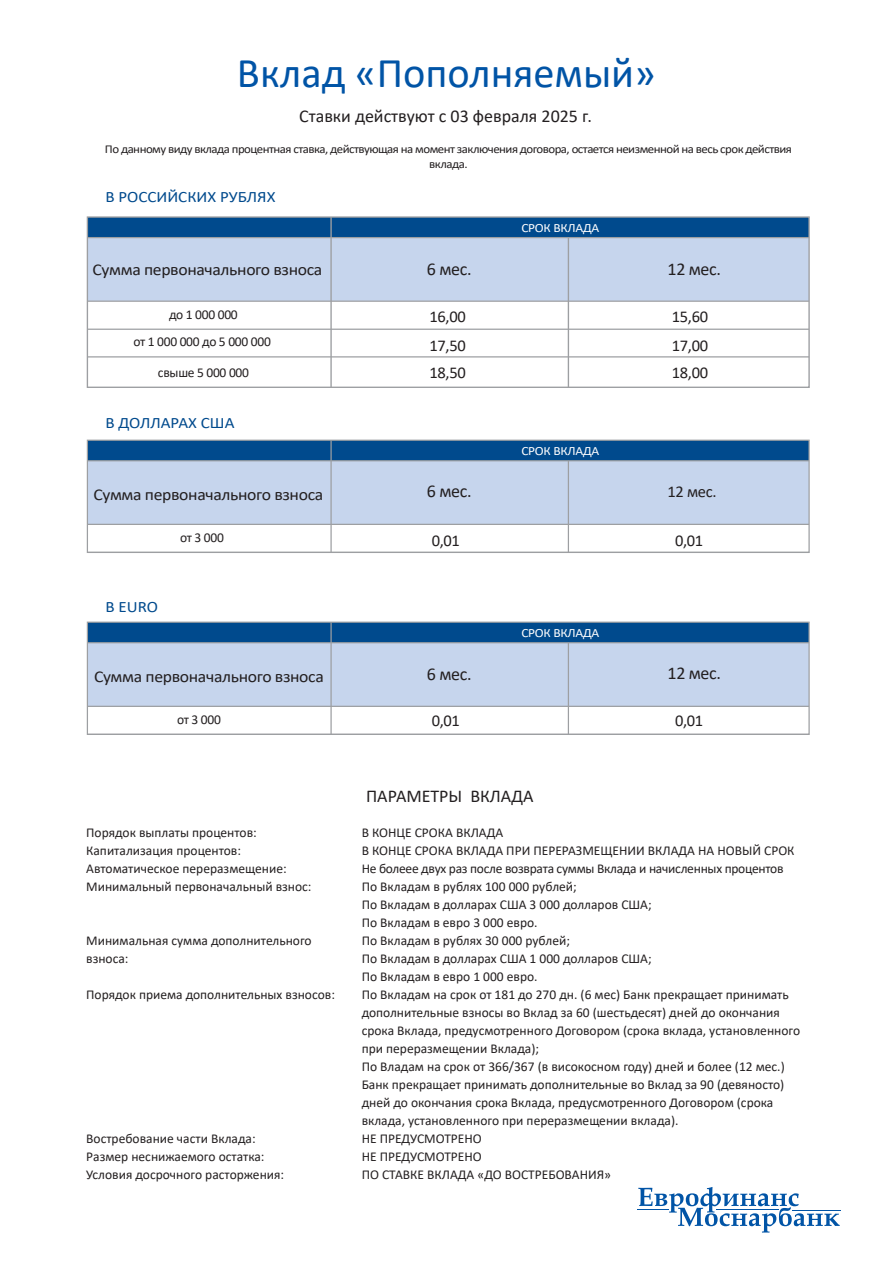
<style>
.page{position:relative;width:893px;height:1263px;background:#fff}
.page>*{position:absolute;margin:0;border:0;box-sizing:border-box;transform-origin:0 0}
.t1{font:42.45px "Calibri";color:#0154a6}
.t2{font:18px "Calibri";color:#231f20}
.t3{font:16.5px "Calibri";letter-spacing:-.02em;color:#231f20;scale:1.07 1}
.t4{font:16.5px/28.3px "Calibri";letter-spacing:-.02em;color:#231f20;text-align:justify}
.t5{font:15.9px "Calibri";color:#004a8d;scale:1.07 1}
.t6{font:13.5px/18px "Calibri";color:#231f20}
.t7{font:13.5px/27.8px "Calibri";letter-spacing:-.02em;color:#231f20;text-align:center}
.t8{font:12.6px "Calibri";letter-spacing:-.02em;color:#fff;scale:1.07 1}
.t9{font:12px/15px "Calibri";letter-spacing:-.04em;color:#231f20;text-align:center;scale:1.07 1}
</style>
<div class="page">
<svg style="left:638px;top:1187px;width:202px;height:45px"></svg>
<hr style="left:637px;top:1209px;width:32px;height:1px;background:#0154a6">
<hr style="left:716px;top:1209px;width:63px;height:1px;background:#0154a6">
<hr style="left:792px;top:1210px;width:49px;height:1px;background:#0154a6">
<div style="left:88px;top:236px;width:721px;height:65px;background:#c6d5ed"></div>
<div style="left:87px;top:217px;width:722px;height:21px;background:#004a8d"></div>
<div style="left:87px;top:216px;width:723px;height:172px;border:1px solid #9d9fa2"></div>
<hr style="left:330px;top:217px;width:2px;height:170px;background:#9d9fa2">
<hr style="left:568px;top:238px;width:1px;height:149px;background:#9d9fa2">
<hr style="left:87px;top:329px;width:722px;height:1px;background:#9d9fa2">
<hr style="left:87px;top:356px;width:722px;height:1px;background:#9d9fa2">
<hr style="left:87px;top:301px;width:722px;height:1px;background:#9d9fa2">
<hr style="left:87px;top:237px;width:722px;height:1px;background:#9d9fa2">
<div style="left:88px;top:459px;width:721px;height:65px;background:#c6d5ed"></div>
<div style="left:88px;top:440px;width:720px;height:21px;background:#004a8d"></div>
<div style="left:87px;top:440px;width:723px;height:113px;border:1px solid #9d9fa2"></div>
<hr style="left:330px;top:440px;width:2px;height:112px;background:#9d9fa2">
<hr style="left:568px;top:461px;width:1px;height:91px;background:#9d9fa2">
<hr style="left:87px;top:552px;width:722px;height:1px;background:#9d9fa2">
<hr style="left:87px;top:524px;width:722px;height:1px;background:#9d9fa2">
<hr style="left:87px;top:460px;width:722px;height:1px;background:#9d9fa2">
<div style="left:88px;top:641px;width:721px;height:65px;background:#c6d5ed"></div>
<div style="left:87px;top:622px;width:722px;height:21px;background:#004a8d"></div>
<div style="left:87px;top:622px;width:723px;height:113px;border:1px solid #9d9fa2"></div>
<hr style="left:330px;top:622px;width:2px;height:112px;background:#9d9fa2">
<hr style="left:568px;top:643px;width:1px;height:91px;background:#9d9fa2">
<hr style="left:87px;top:734px;width:722px;height:1px;background:#9d9fa2">
<hr style="left:87px;top:706px;width:722px;height:1px;background:#9d9fa2">
<hr style="left:87px;top:642px;width:722px;height:1px;background:#9d9fa2">
<h1 class="t1" style="left:237px;top:43px;width:420px">Вклад «Пополняемый»</h1>
<h2 class="t2" style="left:299px;top:103px;width:294px">Ставки действуют с 03 февраля 2025 г.</h2>
<p class="t9" style="left:105px;top:142px;width:644px">По данному виду вклада процентная ставка, действующая на момент заключения договора, остается неизменной на весь срок действия вклада.</p>
<p class="t5" style="left:105px;top:186px;width:160px">В РОССИЙСКИХ РУБЛЯХ</p>
<p class="t8" style="left:521px;top:219px;width:74px">СРОК ВКЛАДА</p>
<p class="t3" style="left:93px;top:258px;width:216px">Cумма первоначального взноса</p>
<h2 class="t2" style="left:427px;top:256px;width:46px">6 мес.</h2>
<h2 class="t2" style="left:668px;top:256px;width:55px">12 мес.</h2>
<p class="t7" style="left:133px;top:300px;width:139px">до 1 000 000<br>от 1 000 000 до 5 000 000</p>
<p class="t7" style="left:158px;top:359px;width:93px">свыше 5 000 000</p>
<p class="t5" style="left:105px;top:411px;width:122px">В ДОЛЛАРАХ США</p>
<p class="t4" style="left:429px;top:302px;width:38px">16,00<br>17,50<br>18,50</p>
<p class="t4" style="left:672px;top:301px;width:38px;line-height:29px">15,60<br>17,00</p>
<p class="t4" style="left:672px;top:357px;width:38px">18,00</p>
<p class="t8" style="left:521px;top:442px;width:74px">СРОК ВКЛАДА</p>
<p class="t3" style="left:93px;top:483px;width:216px">Cумма первоначального взноса</p>
<h2 class="t2" style="left:427px;top:478px;width:46px">6 мес.</h2>
<p class="t4" style="left:667px;top:476px;width:50px">12 мес.</p>
<p class="t6" style="left:180px;top:528px;width:45px">от 3 000</p>
<p class="t5" style="left:105px;top:596px;width:51px">В EURO</p>
<p class="t4" style="left:432px;top:526px;width:30px">0,01</p>
<p class="t4" style="left:675px;top:526px;width:30px">0,01</p>
<p class="t8" style="left:521px;top:624px;width:74px">СРОК ВКЛАДА</p>
<p class="t3" style="left:94px;top:665px;width:216px">Cумма первоначального взноса</p>
<h2 class="t2" style="left:427px;top:662px;width:46px">6 мес.</h2>
<h2 class="t2" style="left:668px;top:660px;width:55px">12 мес.</h2>
<p class="t6" style="left:177px;top:710px;width:45px">от 3 000</p>
<p class="t6" style="left:86px;top:823px;width:227px">Порядок выплаты процентов:<br>Капитализация процентов:<br>Автоматическое переразмещение:<br>Минимальный первоначальный взнос:</p>
<p class="t6" style="left:86px;top:931px;width:227px">Минимальная сумма дополнительного взноса:</p>
<p class="t6" style="left:86px;top:985px;width:250px">Порядок приема дополнительных взносов:</p>
<p class="t6" style="left:86px;top:1129px;width:199px">Востребование части Вклада:<br>Размер неснижаемого остатка:<br>Условия досрочного расторжения:</p>
<p class="t4" style="left:432px;top:706px;width:30px">0,01</p>
<p class="t4" style="left:675px;top:706px;width:30px">0,01</p>
<h2 class="t2" style="left:366px;top:784px;width:169px">ПАРАМЕТРЫ ВКЛАДА</h2>
<p class="t6" style="left:362px;top:823px;width:440px">В КОНЦЕ СРОКА ВКЛАДА<br>В КОНЦЕ СРОКА ВКЛАДА ПРИ ПЕРЕРАЗМЕЩЕНИИ ВКЛАДА НА НОВЫЙ СРОК Не болеее двух раз после возврата суммы Вклада и начисленных процентов По Вкладам в рублях 100 000 рублей;<br>По Вкладам в долларах США 3 000 долларов США;<br>По Вкладам в евро 3 000 евро.<br>По Вкладам в рублях 30 000 рублей;<br>По Вкладам в долларах США 1 000 долларов США;<br>По Вкладам в евро 1 000 евро.<br>По Вкладам на срок от 181 до 270 дн. (6 мес) Банк прекращает принимать дополнительные взносы во Вклад за 60 (шестьдесят) дней до окончания срока Вклада, предусмотренного Договором (срока вклада, установленного при переразмещении Вклада);<br>По Владам на срок от 366/367 (в високосном году) дней и более (12 мес.)<br>Банк прекращает принимать дополнительные во Вклад за 90 (девяносто) дней до окончания срока Вклада, предусмотренного Договором (срока вклада, установленного при переразмещении вклада).<br>НЕ ПРЕДУСМОТРЕНО<br>НЕ ПРЕДУСМОТРЕНО<br>ПО СТАВКЕ ВКЛАДА «ДО ВОСТРЕБОВАНИЯ»</p>
</div>
